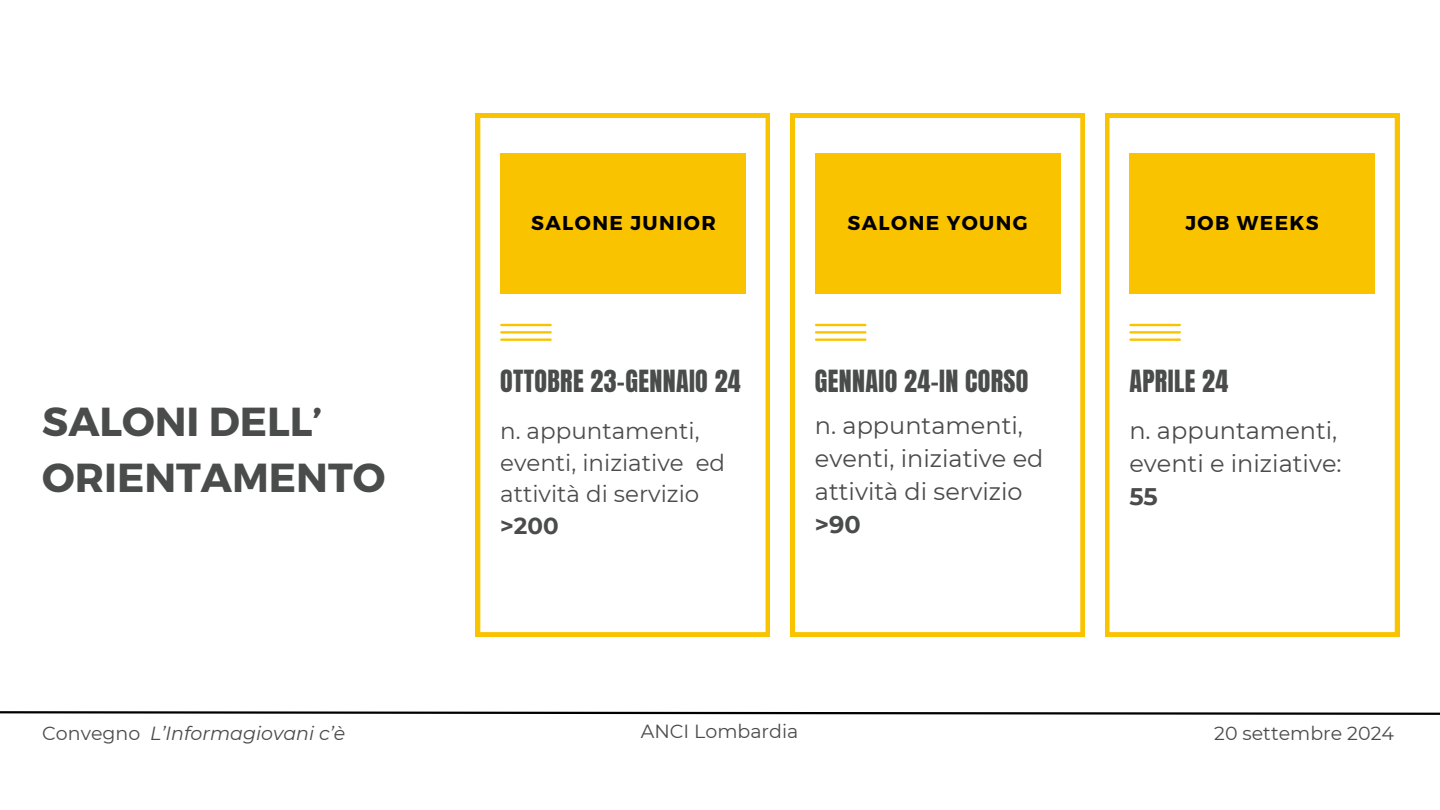
<style>
.page{position:relative;width:1440px;height:810px;background:#fff}
.page>*{position:absolute;margin:0;border:0;box-sizing:border-box;transform-origin:0 0}
.t1{font:700 40.5px/56.2px "Montserrat";color:#4a4b4b}
.t2{font:26px "Anton";letter-spacing:.015em;color:#4a4b4b}
.t3{font:24px/33px "Montserrat";color:#4a4b4b}
.t4{font:700 24px "Montserrat";color:#4a4b4b}
.t5{font:23px/31.5px "Montserrat";color:#4a4b4b}
.t6{font:700 23px "Montserrat";color:#4a4b4b}
.t7{font:700 20px "Montserrat";letter-spacing:.07em;color:#000}
.t8{font:19px "Montserrat";color:#4a4b4b}
.t9{font:italic 19px "Montserrat";color:#4a4b4b}
.s1{font-style:normal}
</style>
<div class="page">
<svg style="left:0;top:711px;width:1440px;height:4px"></svg>
<svg style="left:476px;top:113px;width:294px;height:524px"></svg>
<hr style="left:500px;top:324px;width:52px;height:2px;background:#fac300">
<hr style="left:500px;top:331px;width:52px;height:3px;background:#fac300">
<hr style="left:500px;top:338px;width:52px;height:3px;background:#fac300">
<div style="left:501px;top:153px;width:245px;height:140px;background:#fac300"></div>
<svg style="left:791px;top:113px;width:294px;height:524px"></svg>
<hr style="left:815px;top:324px;width:51px;height:2px;background:#fac300">
<hr style="left:815px;top:331px;width:51px;height:3px;background:#fac300">
<hr style="left:815px;top:338px;width:52px;height:3px;background:#fac300">
<div style="left:815px;top:153px;width:245px;height:140px;background:#fac300"></div>
<svg style="left:1105px;top:113px;width:294px;height:524px"></svg>
<hr style="left:1129px;top:324px;width:52px;height:2px;background:#fac300">
<hr style="left:1129px;top:331px;width:52px;height:3px;background:#fac300">
<hr style="left:1129px;top:338px;width:52px;height:3px;background:#fac300">
<div style="left:1129px;top:153px;width:246px;height:140px;background:#fac300"></div>
<p class="t7" style="left:531px;top:210px;width:186px">SALONE JUNIOR</p>
<p class="t7" style="left:848px;top:210px;width:182px">SALONE YOUNG</p>
<p class="t7" style="left:1185px;top:210px;width:135px">JOB WEEKS</p>
<p class="t2" style="left:500px;top:362px;width:242px">OTTOBRE 23-GENNAIO 24</p>
<p class="t2" style="left:815px;top:362px;width:215px">GENNAIO 24-IN CORSO</p>
<p class="t2" style="left:1129px;top:362px;width:100px">APRILE 24</p>
<h1 class="t1" style="left:42px;top:391px;width:345px">SALONI DELL’<br>ORIENTAMENTO</h1>
<p class="t3" style="left:815px;top:409px;width:230px">n. appuntamenti, eventi, iniziative ed attività di servizio</p>
<p class="t4" style="left:815px;top:510px;width:47px">&gt;90</p>
<p class="t5" style="left:500px;top:415px;width:227px">n. appuntamenti, eventi, iniziative ed attività di servizio</p>
<p class="t6" style="left:500px;top:512px;width:60px">&gt;200</p>
<p class="t3" style="left:1129px;top:414px;width:214px">n. appuntamenti, eventi e iniziative:</p>
<p class="t4" style="left:1129px;top:482px;width:30px">55</p>
<p class="t9" style="left:42px;top:722px;width:305px"><span class="s1">Convegno</span> L’Informagiovani c’è</p>
<p class="t8" style="left:641px;top:720px;width:159px">ANCI Lombardia</p>
<p class="t8" style="left:1214px;top:722px;width:181px">20 settembre 2024</p>
</div>
